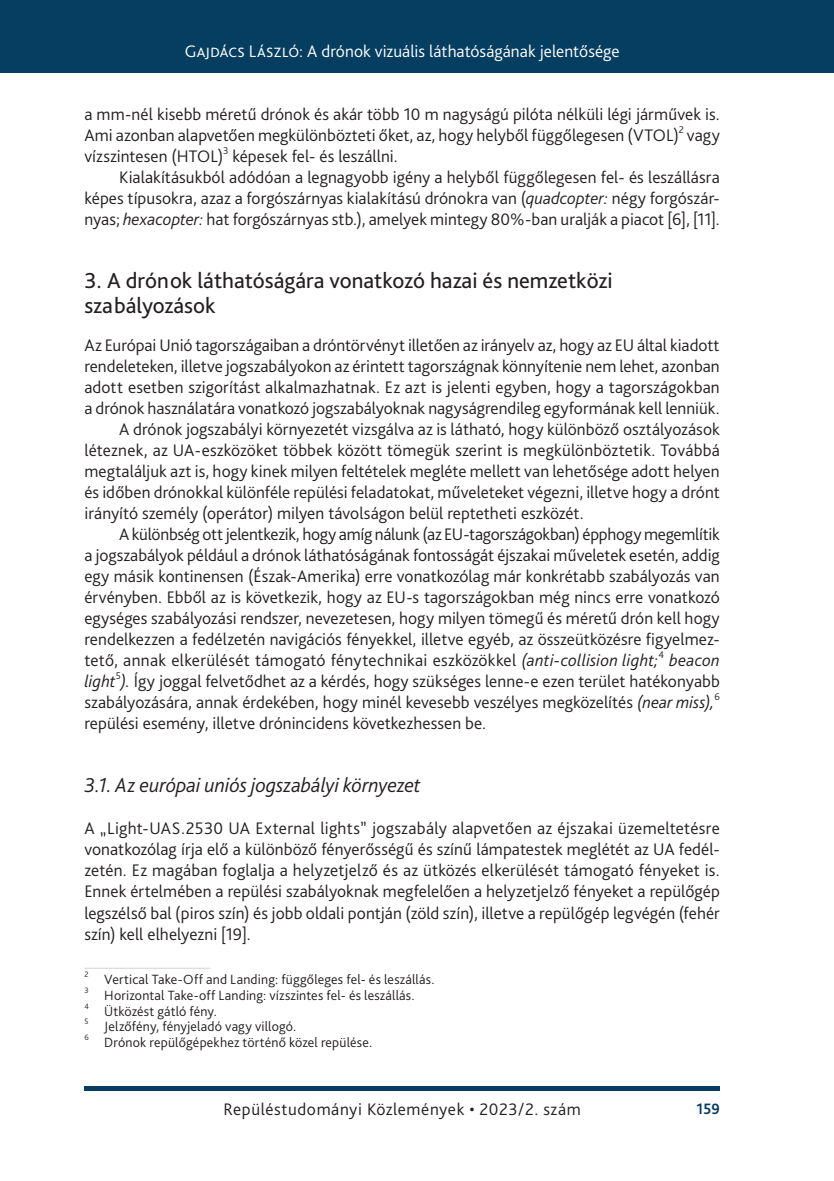
<style>
.page{position:relative;width:834px;height:1181px;background:#fff}
.page>*{position:absolute;margin:0;border:0;box-sizing:border-box;transform-origin:0 0}
._1_1__Head_bold_13{font:22.75px/24.5px "Bliss Pro";color:#231f20}
._1_1_1__Head_italic{font:italic 300 21px "Bliss Pro";letter-spacing:-.005em;color:#231f20}
._1__Body{font:300 17.5px/21px "Bliss Pro";letter-spacing:.005em;color:#231f20;text-align:justify}
._2__Body_1st_paragraph{font:300 17.5px/21px "Bliss Pro";letter-spacing:.005em;color:#231f20;text-align:justify}
._2__Body_1st_paragraph___1_sor_elötte{font:300 17.5px/21px "Bliss Pro";letter-spacing:.005em;color:#231f20}
.t1{font:300 17.5px "Bliss Pro";letter-spacing:.005em;color:#fff}
._1__Body-2{font:300 17.5px "Bliss Pro";letter-spacing:.03em;color:#231f20}
.t2{font:700 15.75px "Bliss Pro";color:#063e62;scale:.95 1}
.Footnote_text{font:300 14px "Bliss Pro";letter-spacing:.015em;color:#231f20}
._1__Body-3{font:300 10.15px "Bliss Pro";color:#231f20}
._2__Body_1st_paragraph___1_sor_elötte-2{font:300 10.15px "Bliss Pro";color:#231f20}
.Footnote_text-2{font:300 8.22px "Bliss Pro";color:#231f20}
.s1{font-style:italic}
</style>
<div class="page">
<div style="left:0;top:0;width:833px;height:73px;background:#063e62"></div>
<div style="left:84px;top:1086px;width:635px;height:5px;background:#063e62"></div>
<hr style="left:84px;top:968px;width:126px;height:1px;background:#d1d2d4">
<p class="t1" style="left:185px;top:41px;width:436px">Gajdács László: A drónok vizuális láthatóságának jelentősége</p>
<p class="_2__Body_1st_paragraph___1_sor_elötte" style="left:84px;top:103px;width:636px">a mm-nél kisebb méretű drónok és akár több 10 m nagyságú pilóta nélküli légi járművek is.<br>Ami azonban alapvetően megkülönbözteti őket, az, hogy helyből függőlegesen (VTOL)</p>
<p class="_2__Body_1st_paragraph___1_sor_elötte-2" style="left:678px;top:123px;width:7px">2</p>
<p class="_2__Body_1st_paragraph___1_sor_elötte" style="left:686px;top:124px;width:34px">vagy</p>
<p class="_2__Body_1st_paragraph___1_sor_elötte" style="left:84px;top:145px;width:140px">vízszintesen (HTOL)</p>
<p class="_2__Body_1st_paragraph___1_sor_elötte-2" style="left:223px;top:144px;width:7px">3</p>
<p class="_2__Body_1st_paragraph___1_sor_elötte" style="left:232px;top:145px;width:167px">képesek fel- és leszállni.</p>
<p class="_1__Body" style="left:84px;top:166px;width:636px;text-indent:35px">Kialakításukból adódóan a legnagyobb igény a helyből függőlegesen fel- és leszállásra képes típusokra, azaz a forgószárnyas kialakítású drónokra van (<span class="s1">quadcopter:</span> négy forgószár&shy;nyas; <span class="s1">hexacopter:</span> hat forgószárnyas stb.), amelyek mintegy 80%-ban uralják a piacot [6], [11].</p>
<p class="_1_1__Head_bold_13" style="left:84px;top:268px;width:529px">3. A drónok láthatóságára vonatkozó hazai és nemzetközi szabályozások</p>
<p class="_2__Body_1st_paragraph" style="left:84px;top:334px;width:636px">Az Európai Unió tagországaiban a dróntörvényt illetően az irányelv az, hogy az EU által kiadott rendeleteken, illetve jogszabályokon az érintett tagországnak könnyítenie nem lehet, azonban adott esetben szigorítást alkalmazhatnak. Ez azt is jelenti egyben, hogy a tagországokban a drónok használatára vonatkozó jogszabályoknak nagyságrendileg egyformának kell lenniük.</p>
<p class="_1__Body" style="left:84px;top:418px;width:637px;text-indent:35px">A drónok jogszabályi környezetét vizsgálva az is látható, hogy különböző osztályozások léteznek, az UA-eszközöket többek között tömegük szerint is megkülönböztetik. Továbbá megtaláljuk azt is, hogy kinek milyen feltételek megléte mellett van lehetősége adott helyen és időben drónokkal különféle repülési feladatokat, műveleteket végezni, illetve hogy a drónt irányító személy (operátor) milyen távolságon belül reptetheti eszközét.</p>
<p class="_1__Body" style="left:84px;top:523px;width:636px;text-indent:35px">A különbség ott jelentkezik, hogy amíg nálunk (az EU-tagországokban) épphogy megemlítik a jogszabályok például a drónok láthatóságának fontosságát éjszakai műveletek esetén, addig egy másik kontinensen (Észak-Amerika) erre vonatkozólag már konkrétabb szabályozás van érvényben. Ebből az is következik, hogy az EU-s tagországokban még nincs erre vonatkozó egységes szabályozási rendszer, nevezetesen, hogy milyen tömegű és méretű drón kell hogy rendelkezzen a fedélzetén navigációs fényekkel, illetve egyéb, az összeütközésre figyelmez&shy;tető, annak elkerülését támogató fénytechnikai eszközökkel <span class="s1">(anti-collision light;</span></p>
<p class="_1__Body-3" style="left:658px;top:648px;width:7px">4</p>
<p class="_1__Body" style="left:84px;top:649px;width:636px;text-align:right"><span class="s1">beacon<br>light ).</span> Így joggal felvetődhet az a kérdés, hogy szükséges lenne-e ezen terület hatékonyabb</p>
<p class="_1__Body-3" style="left:116px;top:669px;width:7px">5</p>
<p class="_1__Body" style="left:84px;top:691px;width:631px">szabályozására, annak érdekében, hogy minél kevesebb veszélyes megközelítés <span class="s1">(near miss),</span></p>
<p class="_1__Body-3" style="left:714px;top:690px;width:7px">6</p>
<p class="_1__Body" style="left:84px;top:712px;width:403px">repülési esemény, illetve drónincidens következhessen be.</p>
<p class="_1_1_1__Head_italic" style="left:84px;top:772px;width:338px">3.1. Az európai uniós jogszabályi környezet</p>
<p class="_2__Body_1st_paragraph" style="left:84px;top:817px;width:637px">A „Light-UAS.2530 UA External lights” jogszabály alapvetően az éjszakai üzemeltetésre vonatkozólag írja elő a különböző fényerősségű és színű lámpatestek meglétét az UA fedél&shy;zetén. Ez magában foglalja a helyzetjelző és az ütközés elkerülését támogató fényeket is.<br>Ennek értelmében a repülési szabályoknak megfelelően a helyzetjelző fényeket a repülőgép legszélső bal (piros szín) és jobb oldali pontján (zöld szín), illetve a repülőgép legvégén (fehér szín) kell elhelyezni [19].</p>
<p class="Footnote_text-2" style="left:84px;top:969px;width:6px">2</p>
<p class="Footnote_text" style="left:104px;top:970px;width:332px">Vertical Take-Off and Landing: függőleges fel- és leszállás.</p>
<p class="Footnote_text-2" style="left:84px;top:985px;width:6px">3</p>
<p class="Footnote_text" style="left:104px;top:986px;width:312px">Horizontal Take-off Landing: vízszintes fel- és leszállás.</p>
<p class="Footnote_text-2" style="left:84px;top:1000px;width:6px">4</p>
<p class="Footnote_text" style="left:104px;top:1002px;width:114px">Ütközést gátló fény.</p>
<p class="Footnote_text-2" style="left:84px;top:1016px;width:6px">5</p>
<p class="Footnote_text" style="left:104px;top:1018px;width:193px">Jelzőfény, fényjeladó vagy villogó.</p>
<p class="Footnote_text-2" style="left:84px;top:1032px;width:6px">6</p>
<p class="Footnote_text" style="left:104px;top:1033px;width:269px">Drónok repülőgépekhez történő közel repülése.</p>
<p class="_1__Body-2" style="left:223px;top:1098px;width:359px">Repüléstudományi Közlemények • 2023/2. szám</p>
<p class="t2" style="left:696px;top:1099px;width:26px">159</p>
</div>
